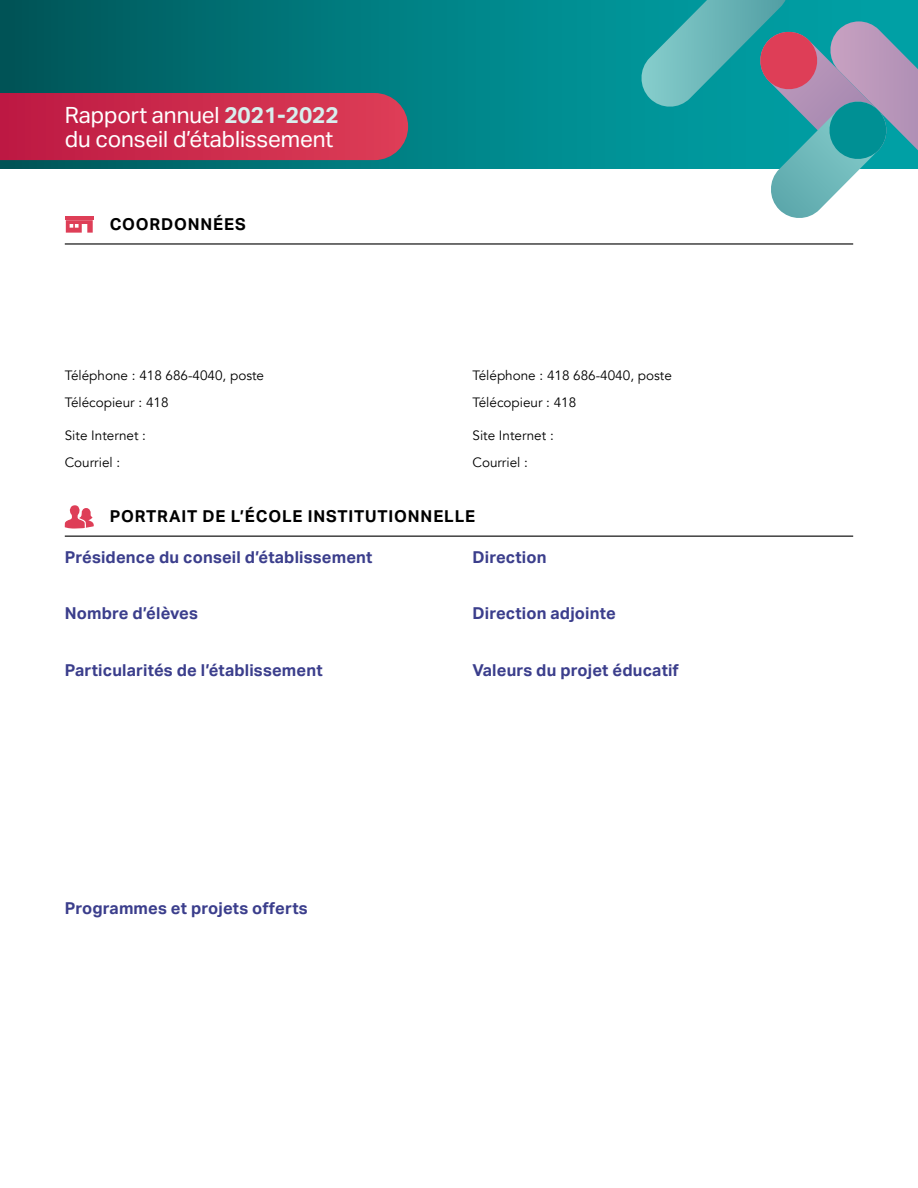
<style>
.page{position:relative;width:918px;height:1188px;background:#fff}
.page>*{position:absolute;margin:0;border:0;box-sizing:border-box;transform-origin:0 0}
.t1{font:22.5px/24px "Aktiv Grotesk";letter-spacing:-.005em;color:#fff}
.t2{font:700 16.5px "Aktiv Grotesk";letter-spacing:.01em;color:#3b3e8c}
.t3{font:700 16.5px "Aktiv Grotesk";letter-spacing:.05em;color:#000}
.t4{font:13.5px/26.7px "Avenir";color:#000}
.s1{font-weight:700;color:#d8efee}
</style>
<div class="page">
<svg style="left:0;top:0;width:639px;height:169px;background:#007a7d"></svg>
<hr style="left:65px;top:243px;width:788px;height:2px;background:#000">
<hr style="left:65px;top:536px;width:788px;height:1px;background:#000">
<hr style="left:65px;top:216px;width:29px;height:3px;background:#de3e57">
<svg style="left:66px;top:220px;width:27px;height:13px"></svg>
<svg style="left:65px;top:505px;width:29px;height:24px"></svg>
<svg style="left:0;top:93px;width:408px;height:67px;background:#c92b4d"></svg>
<svg style="left:639px;top:0;width:279px;height:218px"></svg>
<h1 class="t1" style="left:65px;top:103px;width:276px">Rapport annuel <span class="s1">2021-2022 </span>du conseil d’établissement</h1>
<p class="t3" style="left:110px;top:214px;width:138px">COORDONNÉES</p>
<p class="t4" style="left:65px;top:363px;width:201px">Téléphone : 418 686-4040, poste<br>Télécopieur : 418</p>
<p class="t4" style="left:65px;top:422px;width:83px">Site Internet :<br>Courriel :</p>
<p class="t4" style="left:472px;top:363px;width:201px">Téléphone : 418 686-4040, poste<br>Télécopieur : 418</p>
<p class="t4" style="left:472px;top:422px;width:83px">Site Internet :<br>Courriel :</p>
<p class="t3" style="left:110px;top:506px;width:367px">PORTRAIT DE L’ÉCOLE INSTITUTIONNELLE</p>
<p class="t2" style="left:65px;top:547px;width:309px">Présidence du conseil d’établissement</p>
<p class="t2" style="left:472px;top:547px;width:76px">Direction</p>
<p class="t2" style="left:65px;top:603px;width:135px">Nombre d’élèves</p>
<p class="t2" style="left:472px;top:603px;width:145px">Direction adjointe</p>
<p class="t2" style="left:65px;top:660px;width:259px">Particularités de l’établissement</p>
<p class="t2" style="left:472px;top:660px;width:208px">Valeurs du projet éducatif</p>
<p class="t2" style="left:65px;top:898px;width:244px">Programmes et projets offerts</p>
</div>
